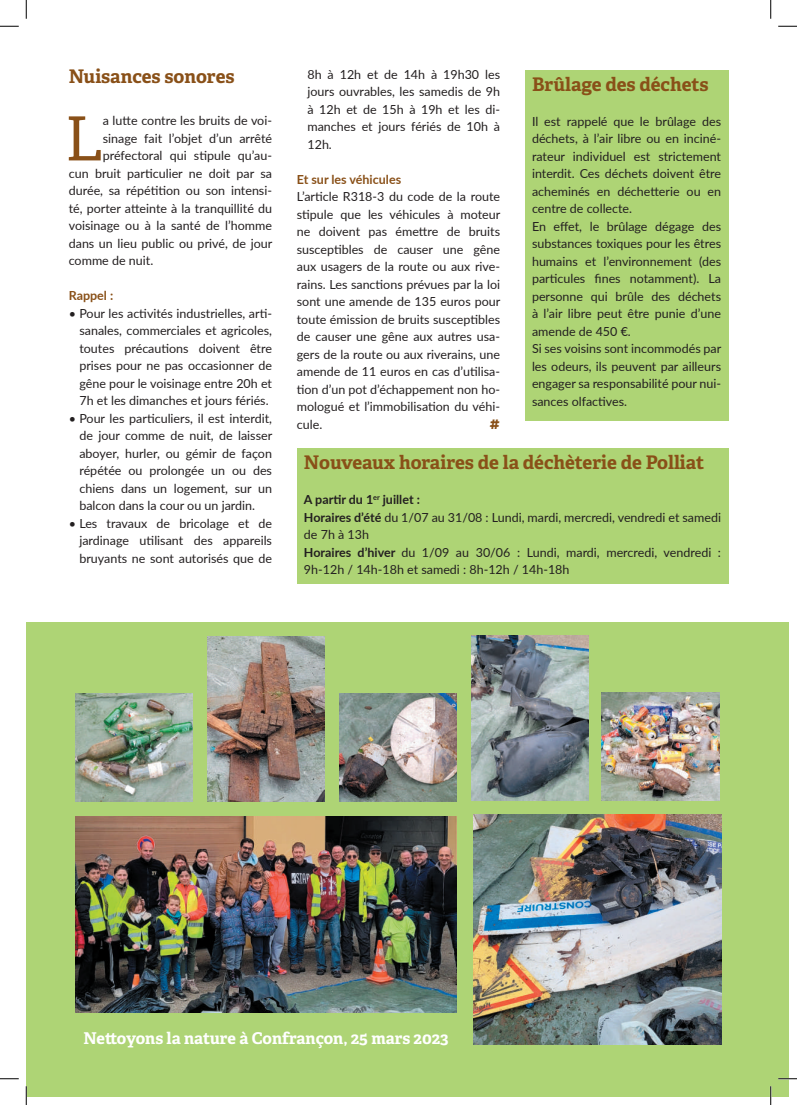
<style>
.page{position:relative;width:797px;height:1105px;background:#fff}
.page>*{position:absolute;margin:0;border:0;box-sizing:border-box;transform-origin:0 0}
.t1{font:60.88px "Adelle";color:#895018}
.t2{font:700 18.75px "Adelle";letter-spacing:-.005em;color:#895018}
.t3{font:700 17.5px "Adelle";color:#895018}
.t4{font:700 16.25px "Adelle";letter-spacing:-.005em;color:#fff}
.t5{font:12.5px/17.5px "Lato";color:#231f20;text-align:justify}
.t6{font:700 12.5px "Lato";color:#895018}
.s1{font-weight:700}
</style>
<div class="page">
<div style="left:525px;top:70px;width:203px;height:350px;background:#aed475"></div>
<div style="left:297px;top:448px;width:431px;height:135px;background:#aed475"></div>
<div style="left:26px;top:622px;width:762px;height:474px;background:#aed475"></div>
<img style="left:75px;top:693px;width:118px;height:109px">
<img style="left:473px;top:814px;width:248px;height:231px">
<img style="left:207px;top:637px;width:118px;height:165px">
<img style="left:471px;top:636px;width:117px;height:165px">
<img style="left:75px;top:816px;width:382px;height:196px">
<img style="left:339px;top:693px;width:118px;height:109px">
<img style="left:601px;top:692px;width:118px;height:109px">
<svg style="left:0;top:25px;width:19px;height:2px"></svg>
<svg style="left:778px;top:25px;width:19px;height:2px"></svg>
<svg style="left:0;top:1078px;width:19px;height:1px"></svg>
<svg style="left:25px;top:0;width:2px;height:19px"></svg>
<svg style="left:25px;top:1086px;width:2px;height:19px"></svg>
<svg style="left:770px;top:0;width:1px;height:19px"></svg>
<svg style="left:728px;top:1036px;width:69px;height:69px"></svg>
<h2 class="t2" style="left:69px;top:63px;width:167px">Nuisances sonores</h2>
<h1 class="t1" style="left:65px;top:94px;width:39px">L</h1>
<p class="t5" style="left:103px;top:112px;width:171px">a lutte contre les bruits de voi-</p>
<p class="t5" style="left:103px;top:129px;width:171px">sinage fait l’objet d’un arrêté</p>
<p class="t5" style="left:103px;top:147px;width:171px">préfectoral qui stipule qu’au-</p>
<p class="t5" style="left:69px;top:164px;width:205px">cun bruit particulier ne doit par sa</p>
<p class="t5" style="left:69px;top:182px;width:205px">durée, sa répétition ou son intensi-</p>
<p class="t5" style="left:69px;top:199px;width:205px">té, porter atteinte à la tranquillité du</p>
<p class="t5" style="left:69px;top:217px;width:205px">voisinage ou à la santé de l’homme</p>
<p class="t5" style="left:69px;top:234px;width:205px">dans un lieu public ou privé, de jour</p>
<p class="t5" style="left:69px;top:252px;width:86px">comme de nuit.</p>
<p class="t6" style="left:69px;top:287px;width:46px">Rappel :</p>
<p class="t5" style="left:79px;top:304px;width:194px;text-indent:-11px">• Pour les activités industrielles, arti&shy;sanales, commerciales et agricoles, toutes précautions doivent être prises pour ne pas occasionner de gêne pour le voisinage entre 20h et 7h et les dimanches et jours fériés.</p>
<p class="t5" style="left:79px;top:409px;width:194px;text-indent:-11px">• Pour les particuliers, il est interdit, de jour comme de nuit, de laisser aboyer, hurler, ou gémir de façon répétée ou prolongée un ou des chiens dans un logement, sur un balcon dans la cour ou un jardin.</p>
<p class="t5" style="left:79px;top:514px;width:194px;text-indent:-11px">• Les travaux de bricolage et de jardinage utilisant des appareils bruyants ne sont autorisés que de</p>
<p class="t5" style="left:307px;top:65px;width:194px">8h à 12h et de 14h à 19h30 les jours ouvrables, les samedis de 9h à 12h et de 15h à 19h et les di&shy;manches et jours fériés de 10h à 12h.</p>
<p class="t6" style="left:297px;top:170px;width:106px">Et sur les véhicules</p>
<p class="t5" style="left:297px;top:188px;width:205px">L’article R318-3 du code de la route stipule que les véhicules à moteur ne doivent pas émettre de bruits susceptibles de causer une gêne aux usagers de la route ou aux rive&shy;rains. Les sanctions prévues par la loi sont une amende de 135 euros pour toute émission de bruits susceptibles de causer une gêne aux autres usa&shy;gers de la route ou aux riverains, une amende de 11 euros en cas d’utilisa&shy;tion d’un pot d’échappement non ho&shy;mologué et l’immobilisation du véhi&shy;cule.</p>
<h3 class="t3" style="left:489px;top:410px;width:12px">#</h3>
<h2 class="t2" style="left:532px;top:71px;width:178px">Brûlage des déchets</h2>
<p class="t5" style="left:532px;top:112px;width:191px;text-align:left">Il est rappelé que le brûlage des déchets, à l’air libre ou en inciné&shy;rateur individuel est strictement interdit. Ces déchets doivent être acheminés en déchetterie ou en centre de collecte.<br>En effet, le brûlage dégage des substances toxiques pour les êtres humains et l’environnement (des particules fines notamment). La personne qui brûle des déchets à l’air libre peut être punie d’une amende de 450 €.<br>Si ses voisins sont incommodés par les odeurs, ils peuvent par ailleurs engager sa responsabilité pour nui&shy;sances olfactives.</p>
<h2 class="t2" style="left:304px;top:449px;width:402px">Nouveaux horaires de la déchèterie de Polliat</h2>
<p class="t5" style="left:304px;top:490px;width:418px;text-align:left"><span class="s1">A partir du 1</span><sup>er</sup> <span class="s1">juillet :<br>Horaires d’été</span> du 1/07 au 31/08 : Lundi, mardi, mercredi, vendredi et samedi de 7h à 13h<br><span class="s1">Horaires d’hiver</span> du 1/09 au 30/06 : Lundi, mardi, mercredi, vendredi :<br>9h-12h / 14h-18h et samedi : 8h-12h / 14h-18h</p>
<h3 class="t4" style="left:83px;top:1026px;width:367px">Nettoyons la nature à Confrançon, 25 mars 2023</h3>
</div>
